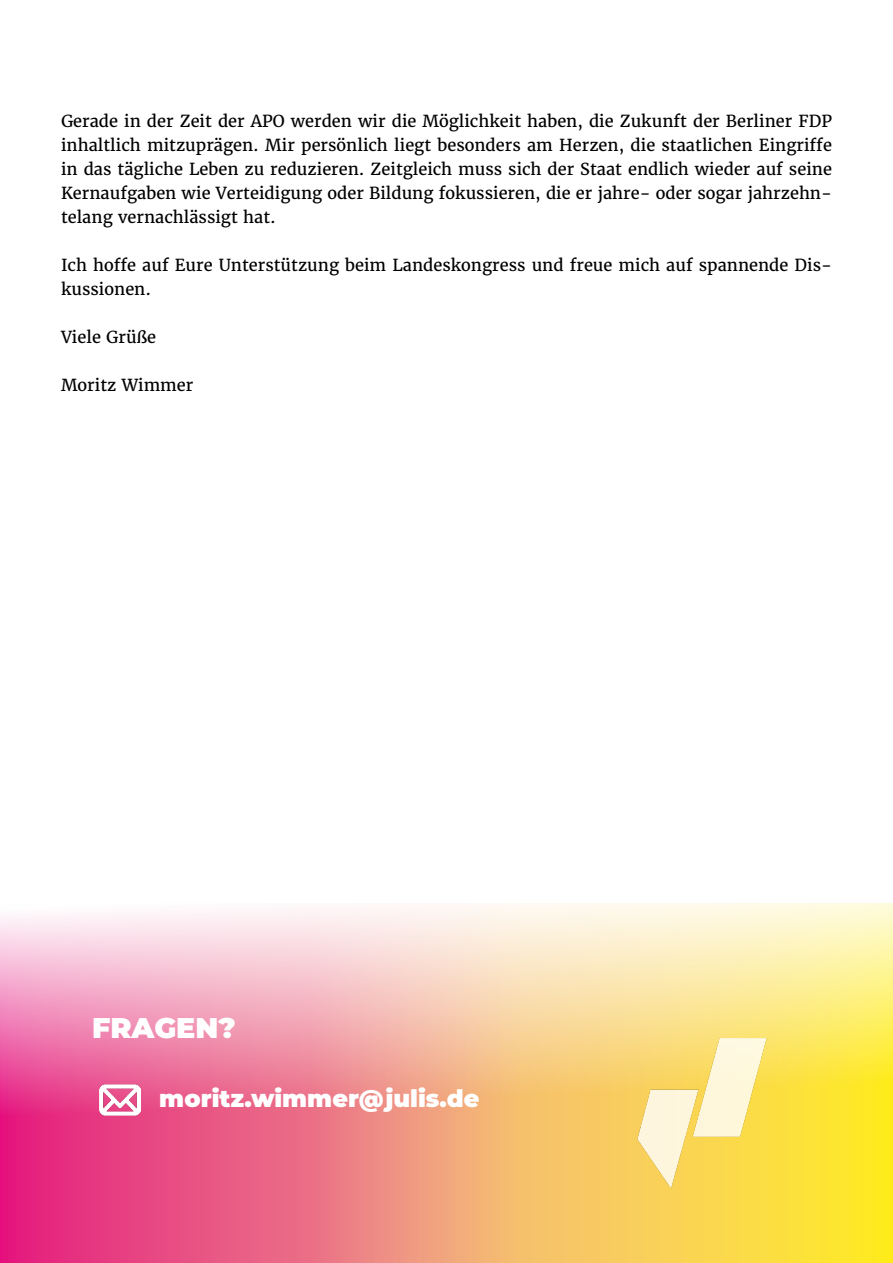
<style>
.page{position:relative;width:893px;height:1263px;background:#fff}
.page>*{position:absolute;margin:0;border:0;box-sizing:border-box;transform-origin:0 0}
.t1{font:900 28.5px "Montserrat";color:#fff}
.t2{font:900 24px "Montserrat";color:#fff}
.t3{font:16.5px/24px "Merriweather";color:#000;text-align:justify}
</style>
<div class="page">
<svg style="left:0;top:904px;width:893px;height:359px;background:#f4af95"></svg>
<img style="left:100px;top:1079px;width:41px;height:41px">
<img style="left:622px;top:1029px;width:165px;height:166px">
<p class="t3" style="left:61px;top:109px;width:772px">Gerade in der Zeit der APO werden wir die Möglichkeit haben, die Zukunft der Berliner FDP inhaltlich mitzuprägen. Mir persönlich liegt besonders am Herzen, die staatlichen Eingriffe in das tägliche Leben zu reduzieren. Zeitgleich muss sich der Staat endlich wieder auf seine Kernaufgaben wie Verteidigung oder Bildung fokussieren, die er jahre- oder sogar jahrzehn&shy;telang vernachlässigt hat.</p>
<p class="t3" style="left:61px;top:253px;width:772px">Ich hoffe auf Eure Unterstützung beim Landeskongress und freue mich auf spannende Dis&shy;kussionen.</p>
<p class="t3" style="left:61px;top:325px;width:96px">Viele Grüße</p>
<p class="t3" style="left:61px;top:373px;width:134px">Moritz Wimmer</p>
<h1 class="t1" style="left:92px;top:1007px;width:145px">FRAGEN?</h1>
<h2 class="t2" style="left:159px;top:1081px;width:322px">moritz.wimmer@julis.de</h2>
</div>
